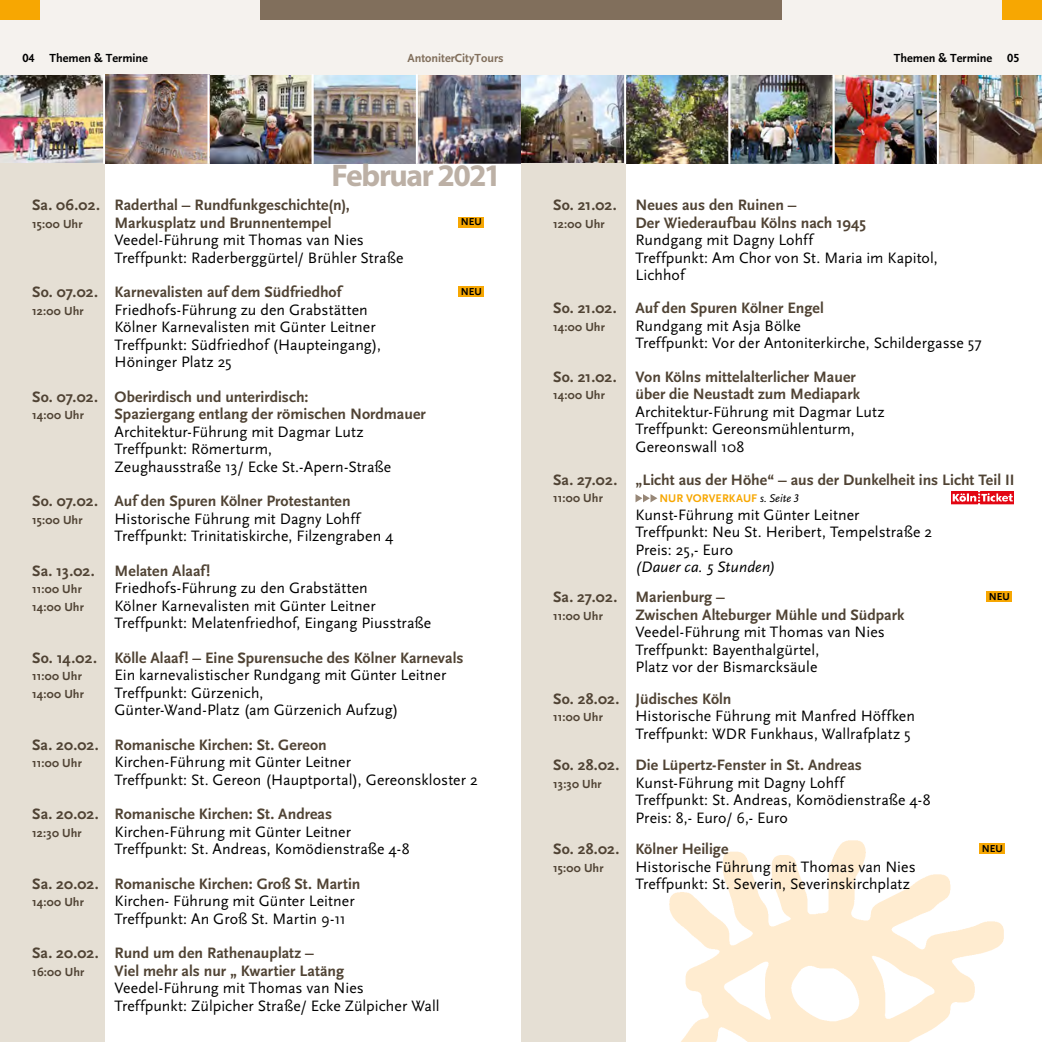
<style>
.page{position:relative;width:1042px;height:1042px;background:#fff}
.page>*{position:absolute;margin:0;border:0;box-sizing:border-box;transform-origin:0 0}
.t1{font:700 31.5px "Myriad";letter-spacing:-.05em;color:#bcb0a5}
.t2{font:15.75px/17.5px "Scala Sans";letter-spacing:.005em;color:#000}
.t3{font:700 15.75px "Scala Sans";color:#504334}
.t4{font:italic 15.75px "Scala Sans";letter-spacing:.01em;color:#000}
.t5{font:700 12.25px "Scala Sans";letter-spacing:.005em;color:#504334}
.t6{font:700 12.25px "Scala Sans";color:#000}
.t7{font:700 12.25px "Scala Sans";color:#816f5c}
.t8{font:700 11.55px "Scala Sans";letter-spacing:.01em;color:#f7a702}
.t9{font:700 10.5px "Scala Sans";color:#000}
.s1{font-family:"Scala Sans Figures"}
.s2{font-weight:400;font-style:italic;color:#000}
.s3{font-family:"Scala Sans Caps";font-weight:400;font-style:italic;color:#000}
</style>
<div class="page">
<img style="left:669px;top:840px;width:335px;height:202px">
<img style="left:209px;top:74px;width:833px;height:90px">
<img style="left:0;top:74px;width:207px;height:90px">
<div style="left:0;top:0;width:521px;height:74px;background:#f5f2ee"></div>
<div style="left:0;top:164px;width:104px;height:878px;background:#e5dfd4"></div>
<hr style="left:103px;top:74px;width:2px;height:90px;background:#fff">
<hr style="left:312px;top:74px;width:1px;height:90px;background:#fff">
<hr style="left:416px;top:74px;width:2px;height:90px;background:#fff">
<div style="left:521px;top:0;width:521px;height:74px;background:#f5f2ee"></div>
<div style="left:0;top:0;width:40px;height:20px;background:#f7a702"></div>
<div style="left:1002px;top:0;width:40px;height:20px;background:#f7a702"></div>
<div style="left:260px;top:0;width:261px;height:20px;background:#816f5c"></div>
<div style="left:521px;top:0;width:260px;height:20px;background:#816f5c"></div>
<div style="left:521px;top:164px;width:104px;height:878px;background:#e5dfd4"></div>
<hr style="left:624px;top:74px;width:2px;height:90px;background:#fff">
<hr style="left:728px;top:74px;width:2px;height:90px;background:#fff">
<hr style="left:833px;top:74px;width:1px;height:90px;background:#fff">
<hr style="left:937px;top:74px;width:1px;height:90px;background:#fff">
<div style="left:458px;top:217px;width:26px;height:10px;background:#f7a702"></div>
<div style="left:458px;top:286px;width:26px;height:11px;background:#f7a702"></div>
<svg style="left:635px;top:494px;width:22px;height:8px"></svg>
<img style="left:952px;top:491px;width:61px;height:13px">
<div style="left:986px;top:591px;width:26px;height:11px;background:#f7a702"></div>
<div style="left:979px;top:843px;width:26px;height:11px;background:#f7a702"></div>
<p class="t6" style="left:22px;top:51px;width:127px"><span class="s1">04</span> Themen &amp; Termine</p>
<p class="t7" style="left:407px;top:51px;width:98px">AntoniterCityTours</p>
<h1 class="t1" style="left:331px;top:159px;width:171px">Februar 2021</h1>
<p class="t3" style="left:32px;top:196px;width:319px">Sa. 06.02. Raderthal – Rundfunkgeschichte(n),</p>
<p class="t5" style="left:32px;top:217px;width:52px">15:00 Uhr</p>
<p class="t3" style="left:115px;top:214px;width:218px">Markusplatz und Brunnentempel</p>
<p class="t9" style="left:461px;top:216px;width:22px">NEU</p>
<p class="t2" style="left:114px;top:231px;width:290px">Veedel-Führung mit Thomas van Nies<br>Treffpunkt: Raderberggürtel/ Brühler Straße</p>
<p class="t3" style="left:32px;top:283px;width:311px">So. 07.02. Karnevalisten auf dem Südfriedhof</p>
<p class="t9" style="left:461px;top:286px;width:22px">NEU</p>
<p class="t5" style="left:32px;top:304px;width:53px">12:00 Uhr</p>
<p class="t2" style="left:114px;top:301px;width:268px">Friedhofs-Führung zu den Grabstätten Kölner Karnevalisten mit Günter Leitner Treffpunkt: Südfriedhof (Haupteingang), Höninger Platz 25</p>
<p class="t3" style="left:32px;top:388px;width:278px">So. 07.02. Oberirdisch und unterirdisch:</p>
<p class="t5" style="left:32px;top:408px;width:53px">14:00 Uhr</p>
<p class="t3" style="left:114px;top:405px;width:313px">Spaziergang entlang der römischen Nordmauer</p>
<p class="t2" style="left:114px;top:423px;width:278px">Architektur-Führung mit Dagmar Lutz<br>Treffpunkt: Römerturm,<br>Zeughausstraße 13/ Ecke St.-Apern-Straße</p>
<p class="t3" style="left:32px;top:492px;width:320px">So. 07.02. Auf den Spuren Kölner Protestanten</p>
<p class="t5" style="left:32px;top:513px;width:52px">15:00 Uhr</p>
<p class="t2" style="left:115px;top:510px;width:280px">Historische Führung mit Dagny Lohff<br>Treffpunkt: Trinitatiskirche, Filzengraben 4</p>
<p class="t3" style="left:32px;top:562px;width:180px">Sa. 13.02. Melaten Alaaf!</p>
<p class="t5" style="left:32px;top:582px;width:51px">11:00 Uhr</p>
<p class="t2" style="left:114px;top:579px;width:255px">Friedhofs-Führung zu den Grabstätten</p>
<p class="t5" style="left:32px;top:600px;width:53px">14:00 Uhr</p>
<p class="t2" style="left:114px;top:597px;width:318px">Kölner Karnevalisten mit Günter Leitner<br>Treffpunkt: Melatenfriedhof, Eingang Piusstraße</p>
<p class="t3" style="left:32px;top:649px;width:433px">So. 14.02. Kölle Alaaf! – Eine Spurensuche des Kölner Karnevals</p>
<p class="t5" style="left:32px;top:669px;width:51px">11:00 Uhr</p>
<p class="t2" style="left:114px;top:666px;width:333px">Ein karnevalistischer Rundgang mit Günter Leitner</p>
<p class="t5" style="left:32px;top:687px;width:53px">14:00 Uhr</p>
<p class="t2" style="left:114px;top:684px;width:285px">Treffpunkt: Gürzenich,<br>Günter-Wand-Platz (am Gürzenich Aufzug)</p>
<p class="t3" style="left:32px;top:736px;width:296px">Sa. 20.02. Romanische Kirchen: St. Gereon</p>
<p class="t5" style="left:32px;top:756px;width:51px">11:00 Uhr</p>
<p class="t2" style="left:114px;top:753px;width:365px">Kirchen-Führung mit Günter Leitner<br>Treffpunkt: St. Gereon (Hauptportal), Gereonskloster 2</p>
<p class="t3" style="left:32px;top:805px;width:301px">Sa. 20.02. Romanische Kirchen: St. Andreas</p>
<p class="t5" style="left:32px;top:826px;width:51px">12:30 Uhr</p>
<p class="t2" style="left:115px;top:823px;width:297px">Kirchen-Führung mit Günter Leitner<br>Treffpunkt: St. Andreas, Komödienstraße 4-8</p>
<p class="t3" style="left:32px;top:875px;width:330px">Sa. 20.02. Romanische Kirchen: Groß St. Martin</p>
<p class="t5" style="left:32px;top:895px;width:53px">14:00 Uhr</p>
<p class="t2" style="left:114px;top:892px;width:242px">Kirchen- Führung mit Günter Leitner<br>Treffpunkt: An Groß St. Martin 9-11</p>
<p class="t3" style="left:32px;top:944px;width:283px">Sa. 20.02. Rund um den Rathenauplatz –</p>
<p class="t5" style="left:32px;top:965px;width:53px">16:00 Uhr</p>
<p class="t3" style="left:114px;top:962px;width:231px">Viel mehr als nur „ Kwartier Latäng</p>
<p class="t2" style="left:114px;top:979px;width:326px">Veedel-Führung mit Thomas van Nies<br>Treffpunkt: Zülpicher Straße/ Ecke Zülpicher Wall</p>
<p class="t6" style="left:894px;top:51px;width:127px">Themen &amp; Termine <span class="s1">05</span></p>
<p class="t3" style="left:553px;top:196px;width:245px">So. 21.02. Neues aus den Ruinen –</p>
<p class="t5" style="left:553px;top:217px;width:53px">12:00 Uhr</p>
<p class="t3" style="left:635px;top:214px;width:232px">Der Wiederaufbau Kölns nach 1945</p>
<p class="t2" style="left:635px;top:231px;width:304px">Rundgang mit Dagny Lohff<br>Treffpunkt: Am Chor von St. Maria im Kapitol,<br>Lichhof</p>
<p class="t3" style="left:553px;top:300px;width:272px">So. 21.02. Auf den Spuren Kölner Engel</p>
<p class="t5" style="left:553px;top:320px;width:53px">14:00 Uhr</p>
<p class="t2" style="left:635px;top:317px;width:348px">Rundgang mit Asja Bölke<br>Treffpunkt: Vor der Antoniterkirche, Schildergasse 57</p>
<p class="t3" style="left:553px;top:368px;width:304px">So. 21.02. Von Kölns mittelalterlicher Mauer</p>
<p class="t5" style="left:553px;top:388px;width:53px">14:00 Uhr</p>
<p class="t3" style="left:635px;top:385px;width:226px">über die Neustadt zum Mediapark</p>
<p class="t2" style="left:635px;top:403px;width:251px">Architektur-Führung mit Dagmar Lutz<br>Treffpunkt: Gereonsmühlenturm,<br>Gereonswall 108</p>
<p class="t3" style="left:553px;top:471px;width:463px">Sa. 27.02. „Licht aus der Höhe“ – aus der Dunkelheit ins Licht Teil II</p>
<p class="t5" style="left:553px;top:492px;width:51px">11:00 Uhr</p>
<p class="t8" style="left:659px;top:492px;width:141px">NUR VORVERKAUF <span class="s2">s. Seite</span> <span class="s3">3</span></p>
<p class="t2" style="left:635px;top:506px;width:298px">Kunst-Führung mit Günter Leitner<br>Treffpunkt: Neu St. Heribert, Tempelstraße 2<br>Preis: 25,- Euro</p>
<p class="t4" style="left:635px;top:559px;width:142px">(Dauer ca. 5 Stunden)</p>
<p class="t3" style="left:553px;top:588px;width:173px">Sa. 27.02. Marienburg –</p>
<p class="t9" style="left:989px;top:591px;width:22px">NEU</p>
<p class="t5" style="left:553px;top:609px;width:51px">11:00 Uhr</p>
<p class="t3" style="left:635px;top:606px;width:270px">Zwischen Alteburger Mühle und Südpark</p>
<p class="t2" style="left:635px;top:623px;width:251px">Veedel-Führung mit Thomas van Nies<br>Treffpunkt: Bayenthalgürtel,<br>Platz vor der Bismarcksäule</p>
<p class="t3" style="left:553px;top:690px;width:180px">So. 28.02. Jüdisches Köln</p>
<p class="t5" style="left:553px;top:710px;width:51px">11:00 Uhr</p>
<p class="t2" style="left:635px;top:707px;width:281px">Historische Führung mit Manfred Höffken<br>Treffpunkt: WDR Funkhaus, Wallrafplatz 5</p>
<p class="t3" style="left:553px;top:756px;width:310px">So. 28.02. Die Lüpertz-Fenster in St. Andreas</p>
<p class="t5" style="left:553px;top:777px;width:50px">13:30 Uhr</p>
<p class="t2" style="left:635px;top:774px;width:297px">Kunst-Führung mit Dagny Lohff<br>Treffpunkt: St. Andreas, Komödienstraße 4-8<br>Preis: 8,- Euro/ 6,- Euro</p>
<p class="t3" style="left:553px;top:840px;width:177px">So. 28.02. Kölner Heilige</p>
<p class="t9" style="left:981px;top:843px;width:22px">NEU</p>
<p class="t5" style="left:553px;top:861px;width:52px">15:00 Uhr</p>
<p class="t2" style="left:635px;top:858px;width:282px">Historische Führung mit Thomas van Nies<br>Treffpunkt: St. Severin, Severinskirchplatz</p>
</div>
